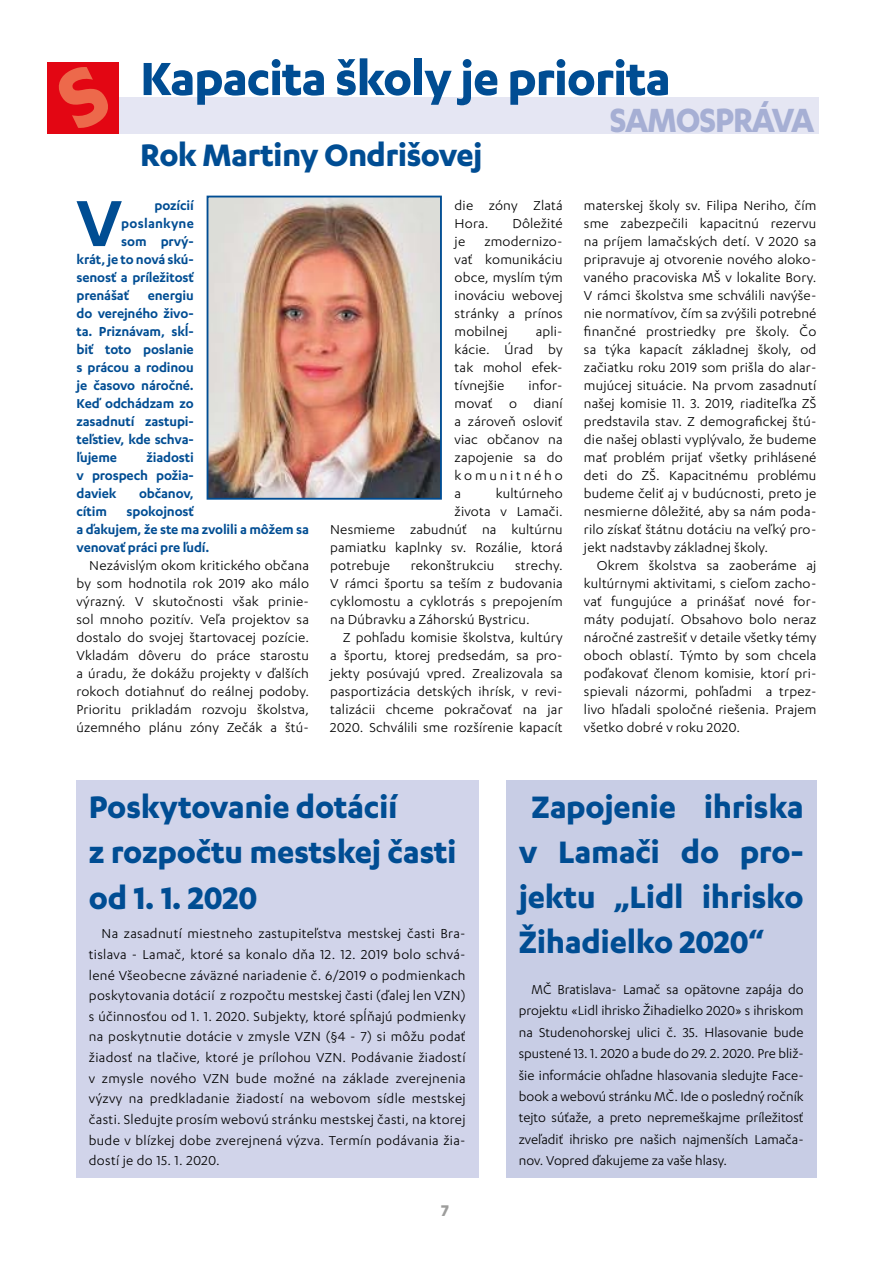
<style>
.page{position:relative;width:893px;height:1263px;background:#fff}
.page>*{position:absolute;margin:0;border:0;box-sizing:border-box;transform-origin:0 0}
.t1{font:600 75.6px "Karbon";color:#004d93}
.t2{font:700 54px "Karbon";letter-spacing:-.02em;color:#004d93}
.t3{font:700 39px "Karbon";letter-spacing:-.035em;color:#a6afd4;scale:.93 1}
.t4{font:700 36px/45px "Karbon";letter-spacing:-.01em;color:#004d93;text-align:justify}
.t5{font:700 18px "Karbon";color:#9d9d9c}
.t6{font:15px/18px "Karbon";letter-spacing:.01em;color:#000;text-align:justify}
.t7{font:600 15px/18px "Karbon";letter-spacing:-.01em;color:#004d93;text-align:justify}
.t8{font:600 15px "Karbon";letter-spacing:.015em;color:#004d93}
</style>
<div class="page">
<div style="left:47px;top:62px;width:71px;height:72px;background:#e30613"></div>
<div style="left:119px;top:97px;width:700px;height:37px;background:#e5e6f3"></div>
<img style="left:210px;top:199px;width:229px;height:298px">
<div style="left:207px;top:196px;width:235px;height:304px;border:2px solid #004d93"></div>
<div style="left:506px;top:780px;width:310px;height:398px;background:#c8cde5"></div>
<div style="left:76px;top:780px;width:402px;height:398px;background:#d1d4ea"></div>
<h2 class="t2" style="left:140px;top:48px;width:532px">Kapacita školy je priorita</h2>
<h3 class="t4" style="left:140px;top:131px;width:344px">Rok Martiny Ondrišovej</h3>
<h3 class="t3" style="left:610px;top:98px;width:221px">SAMOSPRÁVA</h3>
<h1 class="t1" style="left:76px;top:180px;width:47px">V</h1>
<p class="t7" style="left:155px;top:196px;width:41px">pozícií</p>
<p class="t8" style="left:121px;top:215px;width:74px">poslankyne</p>
<p class="t7" style="left:121px;top:232px;width:74px">som prvý-</p>
<p class="t7" style="left:77px;top:250px;width:119px">krát, je to nová skú-</p>
<p class="t7" style="left:77px;top:268px;width:119px">senosť a príležitosť</p>
<p class="t7" style="left:77px;top:286px;width:119px">prenášať energiu</p>
<p class="t7" style="left:77px;top:304px;width:119px">do verejného živo-</p>
<p class="t7" style="left:77px;top:322px;width:119px">ta. Priznávam, skĺ-</p>
<p class="t7" style="left:77px;top:340px;width:119px">biť toto poslanie</p>
<p class="t7" style="left:77px;top:358px;width:119px">s prácou a rodinou</p>
<p class="t7" style="left:77px;top:376px;width:119px">je časovo náročné.</p>
<p class="t7" style="left:77px;top:394px;width:119px">Keď odchádzam zo</p>
<p class="t7" style="left:77px;top:412px;width:119px">zasadnutí zastupi-</p>
<p class="t7" style="left:77px;top:430px;width:119px">teľstiev, kde schva-</p>
<p class="t7" style="left:77px;top:448px;width:42px">ľujeme</p>
<p class="t7" style="left:77px;top:448px;width:119px;text-indent:70px">žiadosti v prospech požia&shy;daviek</p>
<p class="t7" style="left:139px;top:484px;width:56px">občanov,</p>
<p class="t7" style="left:77px;top:502px;width:234px;text-align:left;text-indent:50px">spokojnosť<br>a ďakujem, že ste ma zvolili a môžem sa venovať práci pre ľudí.</p>
<p class="t6" style="left:77px;top:556px;width:234px;text-indent:13px">Nezávislým okom kritického občana by som hodnotila rok 2019 ako málo výrazný. V skutočnosti však prinie&shy;sol mnoho pozitív. Veľa projektov sa dostalo do svojej štartovacej pozície.<br>Vkladám dôveru do práce starostu a úradu, že dokážu projekty v ďalších rokoch dotiahnuť do reálnej podoby.<br>Prioritu prikladám rozvoju školstva, územného plánu zóny Zečák a štú-</p>
<p class="t7" style="left:77px;top:502px;width:32px">cítim</p>
<p class="t6" style="left:455px;top:196px;width:110px">die zóny Zlatá<br>Hora.</p>
<p class="t6" style="left:512px;top:214px;width:52px">Dôležité</p>
<p class="t6" style="left:455px;top:232px;width:110px;text-indent:30px">zmodernizo&shy;vať komunikáciu obce, myslím tým inováciu webovej stránky a prínos mobilnej</p>
<p class="t6" style="left:455px;top:232px;width:12px">je</p>
<p class="t6" style="left:455px;top:322px;width:110px;text-indent:81px">apli&shy;kácie. Úrad by tak mohol efek&shy;tívnejšie</p>
<p class="t6" style="left:455px;top:376px;width:110px;text-indent:74px">infor&shy;movať o dianí a zároveň osloviť viac občanov na zapojenie sa do komunitného a</p>
<p class="t6" style="left:496px;top:484px;width:68px">kultúrneho</p>
<p class="t6" style="left:455px;top:502px;width:110px">života v Lamači.</p>
<p class="t6" style="left:330px;top:520px;width:234px">Nesmieme zabudnúť na kultúrnu</p>
<p class="t6" style="left:330px;top:538px;width:234px">pamiatku kaplnky sv. Rozálie, ktorá</p>
<p class="t6" style="left:330px;top:556px;width:61px">potrebuje</p>
<p class="t6" style="left:411px;top:556px;width:85px">rekonštrukciu</p>
<p class="t6" style="left:330px;top:556px;width:234px;text-indent:185px">strechy.<br>V rámci športu sa teším z budovania cyklomostu a cyklotrás s prepojením na Dúbravku a Záhorskú Bystricu.</p>
<p class="t6" style="left:330px;top:628px;width:234px;text-indent:13px">Z pohľadu komisie školstva, kultúry a športu, ktorej predsedám, sa pro&shy;jekty posúvajú vpred. Zrealizovala sa pasportizácia detských ihrísk, v revi&shy;talizácii chceme pokračovať na jar 2020. Schválili sme rozšírenie kapacít</p>
<p class="t6" style="left:584px;top:196px;width:234px">materskej školy sv. Filipa Neriho, čím sme zabezpečili kapacitnú rezervu na príjem lamačských detí. V 2020 sa pripravuje aj otvorenie nového aloko&shy;vaného pracoviska MŠ v lokalite Bory.<br>V rámci školstva sme schválili navýše&shy;nie normatívov, čím sa zvýšili potrebné finančné prostriedky pre školy. Čo sa týka kapacít základnej školy, od začiatku roku 2019 som prišla do alar&shy;mujúcej situácie. Na prvom zasadnutí našej komisie 11. 3. 2019, riaditeľka ZŠ predstavila stav. Z demografickej štú&shy;die našej oblasti vyplývalo, že budeme mať problém prijať všetky prihlásené deti do ZŠ. Kapacitnému problému budeme čeliť aj v budúcnosti, preto je nesmierne dôležité, aby sa nám poda&shy;rilo získať štátnu dotáciu na veľký pro&shy;jekt nadstavby základnej školy.</p>
<p class="t6" style="left:584px;top:556px;width:234px;text-indent:13px">Okrem školstva sa zaoberáme aj kultúrnymi aktivitami, s cieľom zacho&shy;vať fungujúce a prinášať nové for&shy;máty podujatí. Obsahovo bolo neraz náročné zastrešiť v detaile všetky témy oboch oblastí. Týmto by som chcela poďakovať členom komisie, ktorí pri&shy;spievali názormi, pohľadmi a trpez&shy;livo hľadali spoločné riešenia. Prajem všetko dobré v roku 2020.</p>
<h3 class="t4" style="left:89px;top:782px;width:369px;line-height:45.9px;text-align:left">Poskytovanie dotácií<br>z rozpočtu mestskej časti od 1. 1. 2020</h3>
<p class="t6" style="left:89px;top:923px;width:378px;line-height:20.5px;text-indent:13px">Na zasadnutí miestneho zastupiteľstva mestskej časti Bra&shy;tislava - Lamač, ktoré sa konalo dňa 12. 12. 2019 bolo schvá&shy;lené Všeobecne záväzné nariadenie č. 6/2019 o podmienkach poskytovania dotácií z rozpočtu mestskej časti (ďalej len VZN) s účinnosťou od 1. 1. 2020. Subjekty, ktoré spĺňajú podmienky na poskytnutie dotácie v zmysle VZN (§4 - 7) si môžu podať žiadosť na tlačive, ktoré je prílohou VZN. Podávanie žiadostí v zmysle nového VZN bude možné na základe zverejnenia výzvy na predkladanie žiadostí na webovom sídle mestskej časti. Sledujte prosím webovú stránku mestskej časti, na ktorej bude v blízkej dobe zverejnená výzva. Termín podávania žia&shy;dostí je do 15. 1. 2020.</p>
<p class="t5" style="left:441px;top:1200px;width:10px">7</p>
<h3 class="t4" style="left:519px;top:783px;width:286px;text-indent:13px">Zapojenie ihriska v Lamači do pro&shy;jektu „Lidl ihrisko Žihadielko 2020“</h3>
<p class="t6" style="left:519px;top:978px;width:286px;line-height:21.5px;text-indent:13px">MČ Bratislava- Lamač sa opätovne zapája do projektu «Lidl ihrisko Žihadielko 2020» s ihriskom na Studenohorskej ulici č. 35. Hlasovanie bude spustené 13. 1. 2020 a bude do 29. 2. 2020. Pre bliž&shy;šie informácie ohľadne hlasovania sledujte Face&shy;book a webovú stránku MČ. Ide o posledný ročník tejto súťaže, a preto nepremeškajme príležitosť zveľadiť ihrisko pre našich najmenších Lamača&shy;nov. Vopred ďakujeme za vaše hlasy.</p>
</div>
